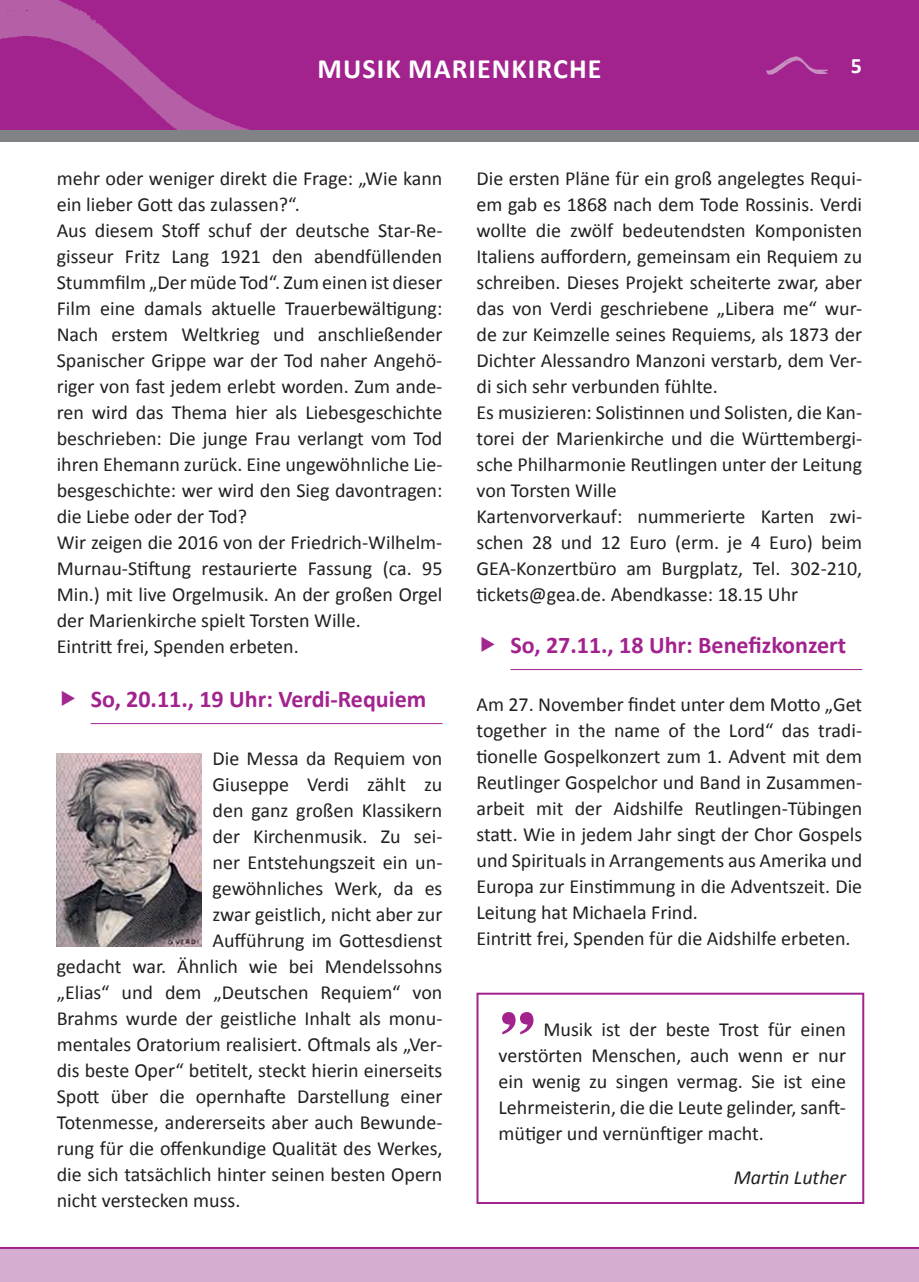
<style>
.page{position:relative;width:919px;height:1282px;background:#fff}
.page>*{position:absolute;margin:0;border:0;box-sizing:border-box;transform-origin:0 0}
.t1{font:700 28px "Calibri";letter-spacing:.04em;color:#fff}
.t2{font:700 24px "Calibri";color:#a2238e}
.t3{font:700 22px "Calibri";color:#fff}
.t4{font:20px/26px "Calibri";color:#231f20}
.t5{font:italic 20px "Calibri";color:#231f20}
</style>
<div class="page">
<div style="left:0;top:0;width:918px;height:130px;background:#a2238e"></div>
<div style="left:0;top:1247px;width:918px;height:34px;background:#d4add0"></div>
<img style="left:0;top:0;width:250px;height:130px">
<hr style="left:0;top:1246px;width:918px;height:2px;background:#a2238e">
<div style="left:0;top:130px;width:918px;height:12px;background:#808285"></div>
<img style="left:766px;top:56px;width:62px;height:19px">
<hr style="left:91px;top:723px;width:351px;height:1px;background:#a2238e">
<hr style="left:510px;top:669px;width:352px;height:1px;background:#a2238e">
<img style="left:57px;top:753px;width:144px;height:193px">
<svg style="left:502px;top:1012px;width:31px;height:22px"></svg>
<div style="left:476px;top:992px;width:388px;height:211px;border:2px solid #a2238e"></div>
<h1 class="t1" style="left:317px;top:49px;width:285px">MUSIK MARIENKIRCHE</h1>
<p class="t3" style="left:850px;top:50px;width:13px">5</p>
<p class="t4" style="left:57px;top:165px;width:387px">mehr oder weniger direkt die Frage: „Wie kann ein lieber Gott das zulassen?“.<br>Aus diesem Stoff schuf der deutsche Star-Re&shy;gisseur Fritz Lang 1921 den abendfüllenden Stummfilm „Der müde Tod“. Zum einen ist dieser Film eine damals aktuelle Trauerbewältigung:<br>Nach erstem Weltkrieg und anschließender Spanischer Grippe war der Tod naher Angehö&shy;riger von fast jedem erlebt worden. Zum ande&shy;ren wird das Thema hier als Liebesgeschichte beschrieben: Die junge Frau verlangt vom Tod ihren Ehemann zurück. Eine ungewöhnliche Lie&shy;besgeschichte: wer wird den Sieg davontragen: die Liebe oder der Tod?<br>Wir zeigen die 2016 von der Friedrich-Wilhelm-Murnau-Stiftung restaurierte Fassung (ca. 95<br>Min.) mit live Orgelmusik. An der großen Orgel der Marienkirche spielt Torsten Wille.<br>Eintritt frei, Spenden erbeten.</p>
<p class="t2" style="left:91px;top:682px;width:337px">So, 20.11., 19 Uhr: Verdi-Requiem</p>
<p class="t4" style="left:212px;top:744px;width:231px">Die Messa da Requiem von</p>
<p class="t4" style="left:212px;top:770px;width:231px">Giuseppe Verdi zählt zu</p>
<p class="t4" style="left:212px;top:796px;width:231px">den ganz großen Klassikern</p>
<p class="t4" style="left:212px;top:822px;width:231px">der Kirchenmusik. Zu sei-</p>
<p class="t4" style="left:212px;top:848px;width:231px">ner Entstehungszeit ein un-</p>
<p class="t4" style="left:212px;top:874px;width:231px">gewöhnliches Werk, da es</p>
<p class="t4" style="left:212px;top:900px;width:231px">zwar geistlich, nicht aber zur</p>
<p class="t4" style="left:212px;top:926px;width:231px">Aufführung im Gottesdienst</p>
<p class="t4" style="left:57px;top:952px;width:387px">gedacht war. Ähnlich wie bei Mendelssohns</p>
<p class="t4" style="left:57px;top:978px;width:387px">„Elias“ und dem „Deutschen Requiem“ von</p>
<p class="t4" style="left:57px;top:1004px;width:387px">Brahms wurde der geistliche Inhalt als monu-</p>
<p class="t4" style="left:57px;top:1030px;width:387px">mentales Oratorium realisiert. Oftmals als „Ver-</p>
<p class="t4" style="left:57px;top:1056px;width:387px">dis beste Oper“ betitelt, steckt hierin einerseits</p>
<p class="t4" style="left:57px;top:1082px;width:387px">Spott über die opernhafte Darstellung einer</p>
<p class="t4" style="left:57px;top:1108px;width:387px">Totenmesse, andererseits aber auch Bewunde-</p>
<p class="t4" style="left:57px;top:1134px;width:387px">rung für die offenkundige Qualität des Werkes,</p>
<p class="t4" style="left:57px;top:1160px;width:387px">die sich tatsächlich hinter seinen besten Opern</p>
<p class="t4" style="left:57px;top:1186px;width:185px">nicht verstecken muss.</p>
<p class="t4" style="left:476px;top:165px;width:387px">Die ersten Pläne für ein groß angelegtes Requi&shy;em gab es 1868 nach dem Tode Rossinis. Verdi wollte die zwölf bedeutendsten Komponisten Italiens auffordern, gemeinsam ein Requiem zu schreiben. Dieses Projekt scheiterte zwar, aber das von Verdi geschriebene „Libera me“ wur&shy;de zur Keimzelle seines Requiems, als 1873 der Dichter Alessandro Manzoni verstarb, dem Ver&shy;di sich sehr verbunden fühlte.<br>Es musizieren: Solistinnen und Solisten, die Kan&shy;torei der Marienkirche und die Württembergi&shy;sche Philharmonie Reutlingen unter der Leitung von Torsten Wille<br>Kartenvorverkauf: nummerierte Karten zwi&shy;schen 28 und 12 Euro (erm. je 4 Euro) beim GEA-Konzertbüro am Burgplatz, Tel. 302-210, tickets@gea.de. Abendkasse: 18.15 Uhr</p>
<p class="t2" style="left:510px;top:628px;width:337px">So, 27.11., 18 Uhr: Benefizkonzert</p>
<p class="t4" style="left:476px;top:690px;width:387px">Am 27. November findet unter dem Motto „Get together in the name of the Lord“ das tradi&shy;tionelle Gospelkonzert zum 1. Advent mit dem Reutlinger Gospelchor und Band in Zusammen&shy;arbeit mit der Aidshilfe Reutlingen-Tübingen statt. Wie in jedem Jahr singt der Chor Gospels und Spirituals in Arrangements aus Amerika und Europa zur Einstimmung in die Adventszeit. Die Leitung hat Michaela Frind.<br>Eintritt frei, Spenden für die Aidshilfe erbeten.</p>
<p class="t4" style="left:498px;top:1014px;width:349px;text-align:justify;text-indent:45px">Musik ist der beste Trost für einen verstörten Menschen, auch wenn er nur ein wenig zu sin gen vermag. Sie ist eine Lehrmeisterin, die die Leute gelinder, sanft&shy;mütiger und vernünftiger macht.</p>
<p class="t5" style="left:733px;top:1164px;width:114px">Martin Luther</p>
</div>
